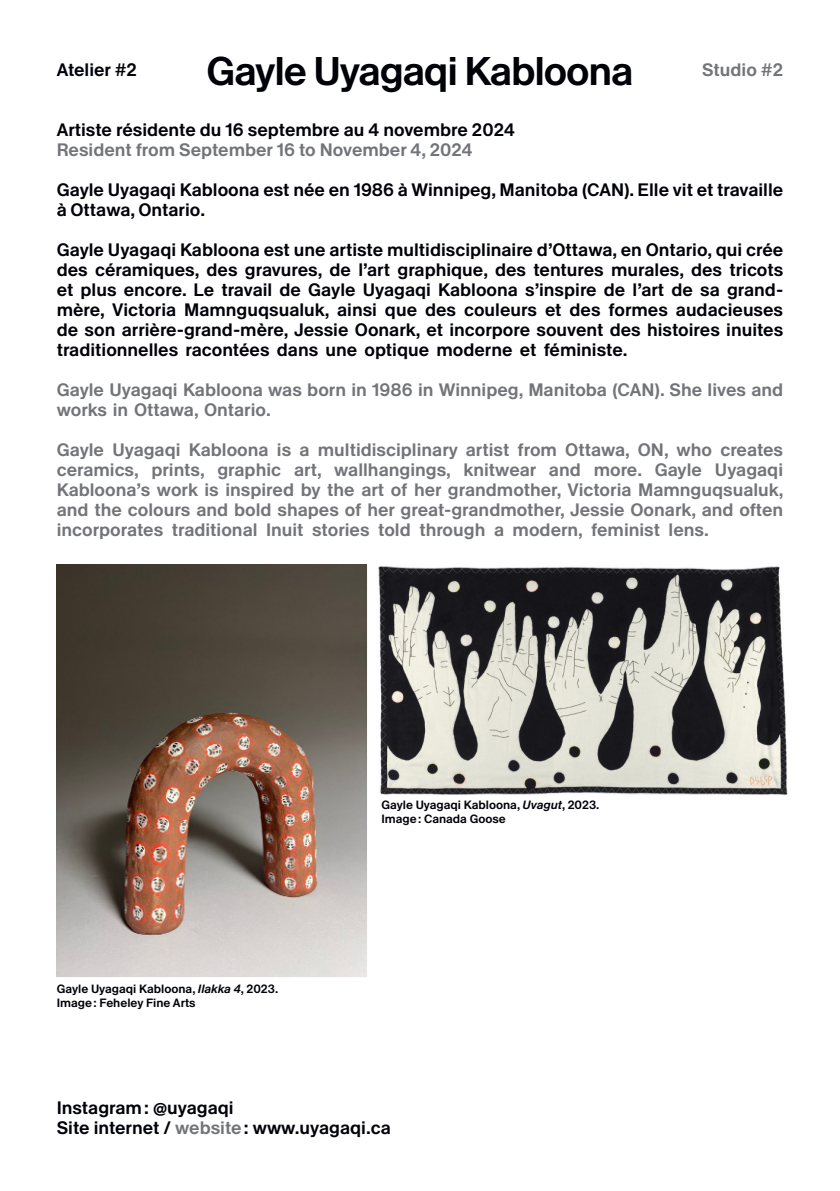
<style>
.page{position:relative;width:840px;height:1191px;background:#fff}
.page>*{position:absolute;margin:0;border:0;box-sizing:border-box;transform-origin:0 0}
.t1{font:500 40px "Antique Legacy";letter-spacing:-.03em;color:#000208}
.t2{font:500 18px/20px "Antique Legacy";color:#000208}
.t3{font:500 18px/20px "Antique Legacy";color:#727478}
.t4{font:500 12px/14px "Antique Legacy";color:#000208}
.s1{font-style:italic}
.s2{color:#727478}
</style>
<div class="page">
<img style="left:57px;top:565px;width:310px;height:412px">
<img style="left:378px;top:566px;width:410px;height:229px">
<p class="t1" style="left:206px;top:43px;width:428px">Gayle Uyagaqi Kabloona</p>
<p class="t2" style="left:57px;top:58px;width:82px">Atelier #2</p>
<p class="t3" style="left:701px;top:58px;width:83px">Studio #2</p>
<p class="t2" style="left:57px;top:119px;width:459px">Artiste résidente du 16 septembre au 4 novembre 2024</p>
<p class="t3" style="left:57px;top:139px;width:417px">Resident from September 16 to November 4, 2024</p>
<p class="t2" style="left:57px;top:179px;width:727px">Gayle Uyagaqi Kabloona est née en 1986 à Winnipeg, Manitoba (CAN). Elle vit et travaille à Ottawa, Ontario.</p>
<p class="t2" style="left:57px;top:239px;width:727px;text-align:justify">Gayle Uyagaqi Kabloona est une artiste multidisciplinaire d’Ottawa, en Ontario, qui crée des céramiques, des gravures, de l’art graphique, des tentures murales, des tricots et plus encore. Le travail de Gayle Uyagaqi Kabloona s’inspire de l’art de sa grand&shy;mère, Victoria Mamnguqsualuk, ainsi que des couleurs et des formes audacieuses de son arrière-grand-mère, Jessie Oonark, et incorpore souvent des histoires inuites traditionnelles racontées dans une optique moderne et féministe.</p>
<p class="t3" style="left:57px;top:379px;width:727px">Gayle Uyagaqi Kabloona was born in 1986 in Winnipeg, Manitoba (CAN). She lives and works in Ottawa, Ontario.</p>
<p class="t3" style="left:57px;top:439px;width:728px;text-align:justify">Gayle Uyagaqi Kabloona is a multidisciplinary artist from Ottawa, ON, who creates ceramics, prints, graphic art, wallhangings, knitwear and more. Gayle Uyagaqi Kabloona’s work is inspired by the art of her grandmother, Victoria Mamnguqsualuk, and the colours and bold shapes of her great-grandmother, Jessie Oonark, and often incorporates traditional Inuit stories told through a modern, feminist lens.</p>
<p class="t4" style="left:57px;top:981px;width:223px">Gayle Uyagaqi Kabloona, <span class="s1">Ilakka 4</span>, 2023.<br>Image : Feheley Fine Arts</p>
<p class="t4" style="left:381px;top:797px;width:219px">Gayle Uyagaqi Kabloona, <span class="s1">Uvagut</span>, 2023.</p>
<p class="t4" style="left:381px;top:811px;width:126px">Image : Canada Goose</p>
<p class="t2" style="left:57px;top:1097px;width:178px">Instagram : @uyagaqi</p>
<p class="t2" style="left:57px;top:1117px;width:335px">Site internet / <span class="s2">website</span> : www.uyagaqi.ca</p>
</div>
